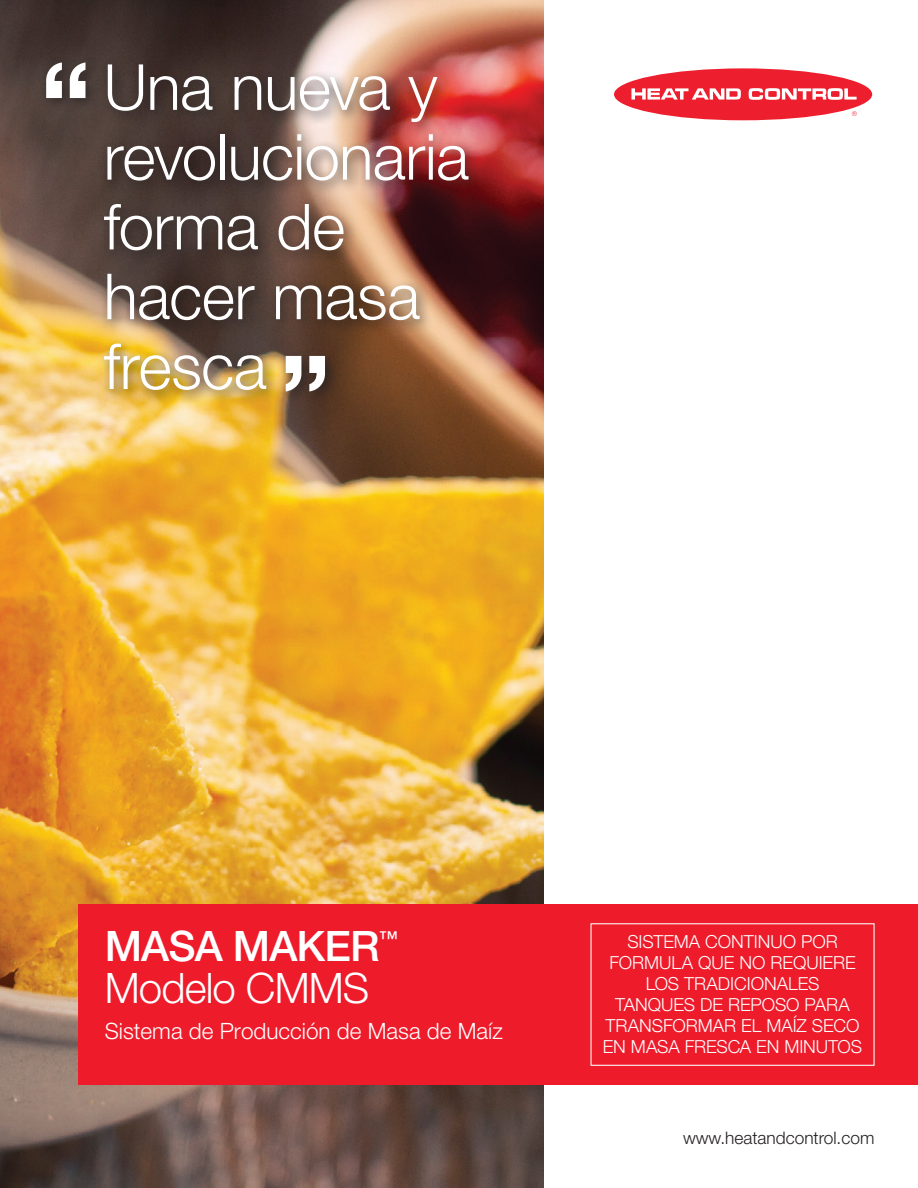
<style>
.page{position:relative;width:918px;height:1188px;background:#fff}
.page>*{position:absolute;margin:0;border:0;box-sizing:border-box;transform-origin:0 0}
.Blurb_Bold{font:700 110.85px "Helvetica Neue";color:#fff}
.Blurb_Bold-2{font:300 63.6px/69.8px "Helvetica Neue LT Std";letter-spacing:-.01em;color:#fff}
.Blurb_Bold-3{font:300 42px/42.5px "Helvetica Neue LT Std";letter-spacing:-.02em;color:#fff}
.Blurb_Bold-4{font:300 22.5px "Helvetica Neue LT Std";color:#fff}
.cover_box_text{font:300 18px/21px "Helvetica Neue LT Std";color:#fff;text-align:center}
.cover_www{font:300 17.25px "Helvetica Neue LT Std";color:#231f20}
.s1{font-weight:500}
</style>
<div class="page">
<img style="left:0;top:0;width:544px;height:1188px">
<div style="left:79px;top:904px;width:839px;height:181px;background:#ee1b2b"></div>
<div style="left:614px;top:68px;width:258px;height:52px;background:#ed1e2d;border-radius:50%"></div>
<svg style="left:852px;top:111px;width:5px;height:5px"></svg>
<svg style="left:749px;top:88px;width:108px;height:12px"></svg>
<svg style="left:631px;top:88px;width:110px;height:12px"></svg>
<div style="left:97px;top:58px;width:386px;height:347px;background:#231f20;opacity:.75"></div>
<div style="left:39px;top:56px;width:62px;height:58px;background:#231f20;opacity:.75"></div>
<div style="left:279px;top:349px;width:62px;height:57px;background:#231f20;opacity:.75"></div>
<div style="left:590px;top:923px;width:285px;height:143px;border:1px solid #fff"></div>
<p class="Blurb_Bold" style="left:40px;top:34px;width:53px">“</p>
<p class="Blurb_Bold-2" style="left:104px;top:51px;width:367px">Una nueva y revolucionaria forma de hacer masa fresca</p>
<p class="Blurb_Bold" style="left:280px;top:327px;width:53px">”</p>
<p class="Blurb_Bold-3" style="left:105px;top:924px;width:295px"><span class="s1">MASA MAKER</span><sup>™<br></sup>Modelo CMMS</p>
<p class="Blurb_Bold-4" style="left:105px;top:1018px;width:400px">Sistema de Producción de Masa de Maíz</p>
<p class="cover_box_text" style="left:603px;top:931px;width:261px">SISTEMA CONTINUO POR<br>FORMULA QUE NO REQUIERE<br>LOS TRADICIONALES<br>TANQUES DE REPOSO PARA<br>TRANSFORMAR EL MAÍZ SECO<br>EN MASA FRESCA EN MINUTOS</p>
<p class="cover_www" style="left:683px;top:1127px;width:193px">www.heatandcontrol.com</p>
</div>
